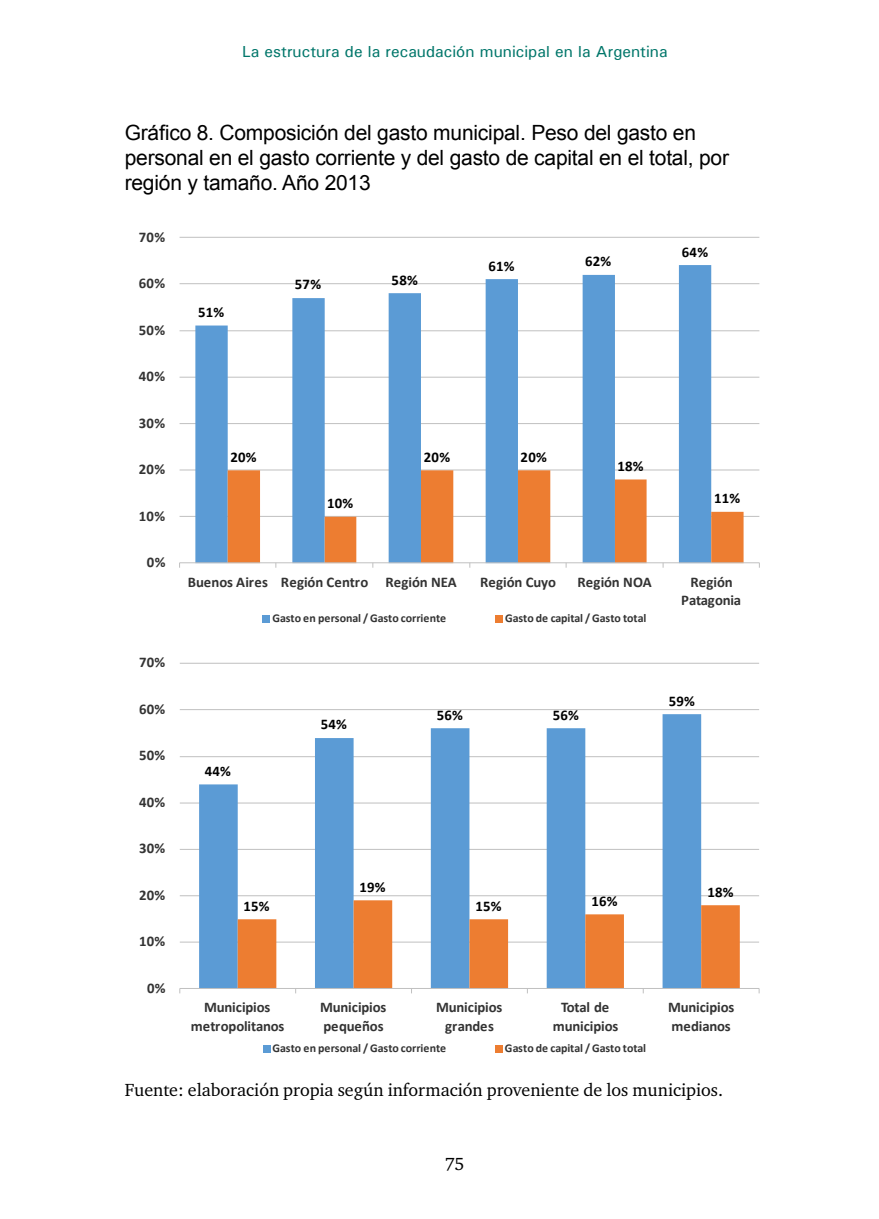
<style>
.page{position:relative;width:879px;height:1219px;background:#fff}
.page>*{position:absolute;margin:0;border:0;box-sizing:border-box;transform-origin:0 0}
.t1{font:21px/25.2px "Arial";letter-spacing:-.01em;color:#000}
.t2{font:18px "Charter ITC";color:#000}
.t3{font:500 16px "Univers";color:#00766a}
.t4{font:700 14.8px/18.2px "Calibri";letter-spacing:-.01em;color:#333;text-align:center}
.t5{font:700 14.8px "Calibri";letter-spacing:.015em;color:#000}
.t6{font:700 12px "Calibri";color:#333}
</style>
<div class="page">
<hr style="left:180px;top:516px;width:579px;height:1px;background:#c0c0c0">
<hr style="left:180px;top:470px;width:579px;height:1px;background:#c0c0c0">
<hr style="left:180px;top:423px;width:579px;height:1px;background:#c0c0c0">
<hr style="left:180px;top:377px;width:579px;height:1px;background:#c0c0c0">
<hr style="left:180px;top:330px;width:579px;height:1px;background:#c0c0c0">
<hr style="left:180px;top:283px;width:579px;height:1px;background:#c0c0c0">
<hr style="left:180px;top:237px;width:579px;height:1px;background:#c0c0c0">
<svg style="left:195px;top:265px;width:516px;height:297px"></svg>
<svg style="left:228px;top:470px;width:515px;height:92px"></svg>
<hr style="left:180px;top:562px;width:579px;height:1px;background:#c0c0c0">
<div style="left:263px;top:615px;width:7px;height:7px;background:#5b9bd5"></div>
<div style="left:495px;top:615px;width:8px;height:7px;background:#ed7d31"></div>
<hr style="left:180px;top:942px;width:579px;height:1px;background:#c0c0c0">
<hr style="left:180px;top:895px;width:579px;height:1px;background:#c0c0c0">
<hr style="left:180px;top:849px;width:579px;height:1px;background:#c0c0c0">
<hr style="left:180px;top:803px;width:579px;height:1px;background:#c0c0c0">
<hr style="left:180px;top:756px;width:579px;height:1px;background:#c0c0c0">
<hr style="left:180px;top:709px;width:579px;height:1px;background:#c0c0c0">
<hr style="left:180px;top:663px;width:579px;height:1px;background:#c0c0c0">
<svg style="left:199px;top:714px;width:502px;height:274px"></svg>
<svg style="left:238px;top:900px;width:502px;height:88px"></svg>
<hr style="left:180px;top:988px;width:579px;height:1px;background:#c0c0c0">
<div style="left:263px;top:1045px;width:7px;height:8px;background:#5b9bd5"></div>
<div style="left:495px;top:1045px;width:8px;height:8px;background:#ed7d31"></div>
<p class="t3" style="left:242px;top:42px;width:427px">La estructura de la recaudación municipal en la Argentina</p>
<h1 class="t1" style="left:125px;top:120px;width:606px">Gráfico 8. Composición del gasto municipal. Peso del gasto en personal en el gasto corriente y del gasto de capital en el total, por región y tamaño. Año 2013</h1>
<p class="t4" style="left:139px;top:227px;width:28px">70%</p>
<p class="t4" style="left:139px;top:274px;width:28px">60%</p>
<p class="t4" style="left:139px;top:320px;width:28px">50%</p>
<p class="t4" style="left:139px;top:367px;width:28px">40%</p>
<p class="t4" style="left:139px;top:414px;width:28px">30%</p>
<p class="t4" style="left:139px;top:460px;width:28px">20%</p>
<p class="t4" style="left:139px;top:507px;width:28px">10%</p>
<p class="t4" style="left:147px;top:553px;width:20px">0%</p>
<p class="t4" style="left:139px;top:653px;width:28px">70%</p>
<p class="t4" style="left:139px;top:700px;width:28px">60%</p>
<p class="t4" style="left:139px;top:746px;width:28px">50%</p>
<p class="t4" style="left:139px;top:793px;width:28px">40%</p>
<p class="t4" style="left:139px;top:839px;width:28px">30%</p>
<p class="t4" style="left:139px;top:886px;width:28px">20%</p>
<p class="t4" style="left:139px;top:932px;width:28px">10%</p>
<p class="t4" style="left:147px;top:979px;width:20px">0%</p>
<p class="t5" style="left:198px;top:303px;width:28px">51%</p>
<p class="t5" style="left:295px;top:275px;width:28px">57%</p>
<p class="t5" style="left:392px;top:270px;width:28px">58%</p>
<p class="t5" style="left:488px;top:256px;width:28px">61%</p>
<p class="t5" style="left:585px;top:252px;width:28px">62%</p>
<p class="t5" style="left:682px;top:242px;width:28px">64%</p>
<p class="t5" style="left:230px;top:447px;width:28px">20%</p>
<p class="t5" style="left:327px;top:494px;width:28px">10%</p>
<p class="t5" style="left:424px;top:447px;width:28px">20%</p>
<p class="t5" style="left:520px;top:447px;width:28px">20%</p>
<p class="t5" style="left:617px;top:456px;width:28px">18%</p>
<p class="t5" style="left:714px;top:489px;width:28px">11%</p>
<p class="t4" style="left:188px;top:573px;width:271px">Buenos Aires Región Centro Región NEA</p>
<p class="t4" style="left:480px;top:573px;width:78px">Región Cuyo</p>
<p class="t4" style="left:577px;top:573px;width:76px">Región NOA</p>
<p class="t4" style="left:681px;top:573px;width:61px">Región<br>Patagonia</p>
<p class="t6" style="left:272px;top:610px;width:175px">Gasto en personal / Gasto corriente</p>
<p class="t6" style="left:505px;top:610px;width:143px">Gasto de capital / Gasto total</p>
<p class="t5" style="left:205px;top:761px;width:28px">44%</p>
<p class="t5" style="left:243px;top:896px;width:28px">15%</p>
<p class="t5" style="left:321px;top:715px;width:28px">54%</p>
<p class="t5" style="left:359px;top:877px;width:28px">19%</p>
<p class="t5" style="left:437px;top:706px;width:28px">56%</p>
<p class="t5" style="left:553px;top:706px;width:28px">56%</p>
<p class="t5" style="left:475px;top:896px;width:28px">15%</p>
<p class="t5" style="left:591px;top:891px;width:28px">16%</p>
<p class="t5" style="left:669px;top:692px;width:28px">59%</p>
<p class="t5" style="left:707px;top:882px;width:28px">18%</p>
<p class="t4" style="left:191px;top:998px;width:95px">Municipios metropolitanos</p>
<p class="t4" style="left:320px;top:998px;width:68px;text-align:left">Municipios pequeños</p>
<p class="t4" style="left:436px;top:998px;width:68px">Municipios grandes</p>
<p class="t4" style="left:553px;top:998px;width:67px">Total de municipios</p>
<p class="t4" style="left:668px;top:998px;width:68px;text-align:left">Municipios medianos</p>
<p class="t6" style="left:272px;top:1040px;width:175px">Gasto en personal / Gasto corriente</p>
<p class="t6" style="left:505px;top:1040px;width:143px">Gasto de capital / Gasto total</p>
<p class="t2" style="left:125px;top:1079px;width:600px">Fuente: elaboración propia según información proveniente de los municipios.</p>
<p class="t2" style="left:445px;top:1152px;width:21px">75</p>
</div>
